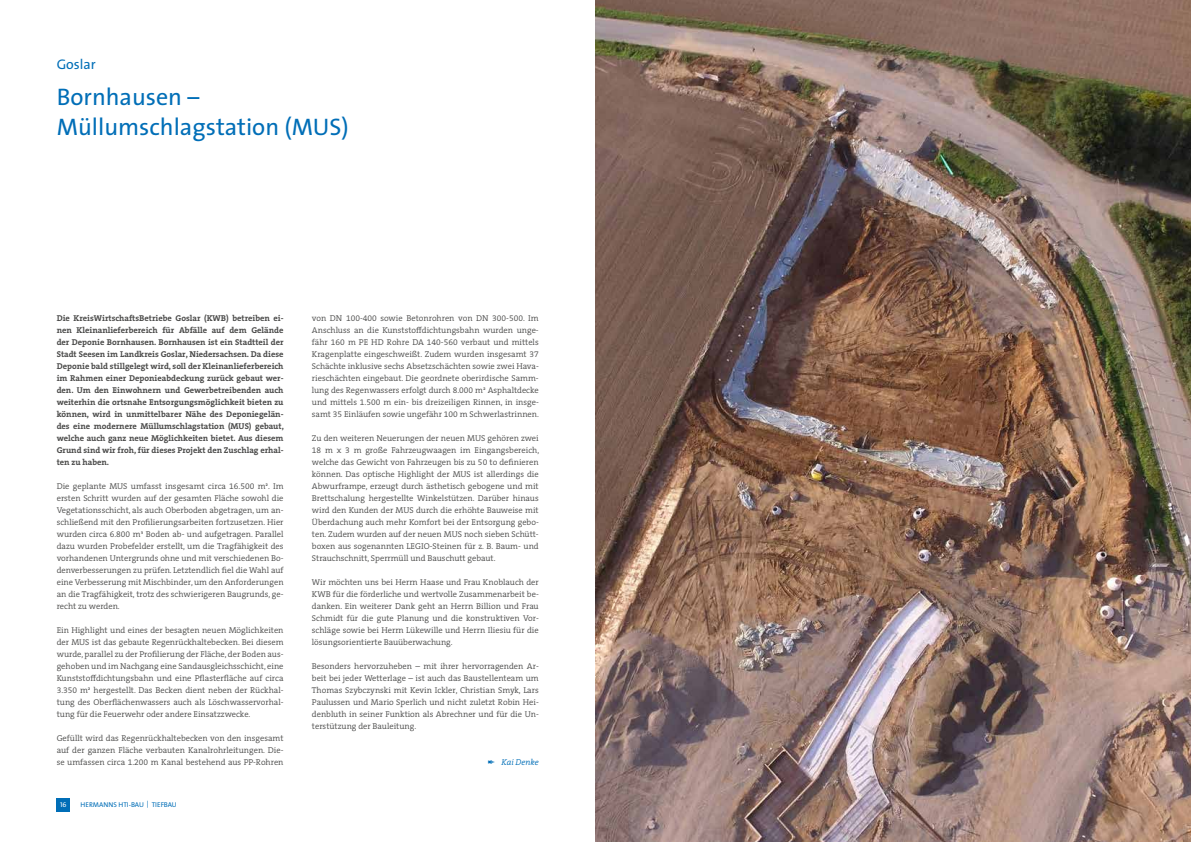
<style>
.page{position:relative;width:1191px;height:842px;background:#fff}
.page>*{position:absolute;margin:0;border:0;box-sizing:border-box;transform-origin:0 0}
.t1{font:24px/30px "The Sans";color:#006eb7}
.t2{font:14px "The Sans";color:#006eb7}
.t3{font:300 8.5px/12px "The Serif B W4";color:#494948;text-align:justify}
.t4{font:700 8.5px/12px "The Serif B W7";color:#494948;text-align:justify}
.t5{font:italic 300 8.5px "The Serif B W4";color:#006eb7}
.t6{font:7px "The Sans";color:#006eb7}
.t7{font:7px "The Sans Caps";color:#fff}
</style>
<div class="page">
<div style="left:57px;top:799px;width:13px;height:13px;background:#006eb7"></div>
<img style="left:595px;top:0;width:596px;height:842px">
<h2 class="t2" style="left:57px;top:52px;width:41px">Goslar</h2>
<h1 class="t1" style="left:57px;top:81px;width:294px">Bornhausen –<br>Müllumschlagstation (MUS)</h1>
<p class="t4" style="left:57px;top:312px;width:229px">Die KreisWirtschaftsBetriebe Goslar (KWB) betreiben ei&shy;nen Kleinanlieferbereich für Abfälle auf dem Gelände der Deponie Bornhausen. Bornhausen ist ein Stadtteil der Stadt Seesen im Landkreis Goslar, Niedersachsen. Da diese Deponie bald stillgelegt wird, soll der Kleinanlieferbereich im Rahmen einer Deponieabdeckung zurück gebaut wer&shy;den. Um den Einwohnern und Gewerbetreibenden auch weiterhin die ortsnahe Entsorgungsmöglichkeit bieten zu können, wird in unmittelbarer Nähe des Deponiegelän&shy;des eine modernere Müllumschlagstation (MUS) gebaut, welche auch ganz neue Möglichkeiten bietet. Aus diesem Grund sind wir froh, für dieses Projekt den Zuschlag erhal&shy;ten zu haben.</p>
<p class="t3" style="left:57px;top:480px;width:228px">Die geplante MUS umfasst insgesamt circa 16.500 m². Im ersten Schritt wurden auf der gesamten Fläche sowohl die Vegetationsschicht, als auch Oberboden abgetragen, um an&shy;schließend mit den Profilierungsarbeiten fortzusetzen. Hier wurden circa 6.800 m³ Boden ab- und aufgetragen. Parallel dazu wurden Probefelder erstellt, um die Tragfähigkeit des vorhandenen Untergrunds ohne und mit verschiedenen Bo&shy;denverbesserungen zu prüfen. Letztendlich fiel die Wahl auf eine Verbesserung mit Mischbinder, um den Anforderungen an die Tragfähigkeit, trotz des schwierigeren Baugrunds, ge&shy;recht zu werden.</p>
<p class="t3" style="left:57px;top:624px;width:228px">Ein Highlight und eines der besagten neuen Möglichkeiten der MUS ist das gebaute Regenrückhaltebecken. Bei diesem wurde, parallel zu der Profilierung der Fläche, der Boden aus&shy;gehoben und im Nachgang eine Sandausgleichsschicht, eine Kunststoffdichtungsbahn und eine Pflasterfläche auf circa 3.350 m² hergestellt. Das Becken dient neben der Rückhal&shy;tung des Oberflächenwassers auch als Löschwasservorhal&shy;tung für die Feuerwehr oder andere Einsatzzwecke.</p>
<p class="t3" style="left:57px;top:732px;width:228px">Gefüllt wird das Regenrückhaltebecken von den insgesamt auf der ganzen Fläche verbauten Kanalrohrleitungen. Die&shy;se umfassen circa 1.200 m Kanal bestehend aus PP-Rohren</p>
<p class="t7" style="left:60px;top:799px;width:8px">16</p>
<p class="t6" style="left:80px;top:799px;width:98px">HERMANNS HTI-BAU | TIEFBAU</p>
<p class="t3" style="left:312px;top:312px;width:228px">von DN 100-400 sowie Betonrohren von DN 300-500. Im Anschluss an die Kunststoffdichtungsbahn wurden unge&shy;fähr 160 m PE HD Rohre DA 140-560 verbaut und mittels Kragenplatte eingeschweißt. Zudem wurden insgesamt 37<br>Schächte inklusive sechs Absetzschächten sowie zwei Hava&shy;rieschächten eingebaut. Die geordnete oberirdische Samm&shy;lung des Regenwassers erfolgt durch 8.000 m² Asphaltdecke und mittels 1.500 m ein- bis dreizeiligen Rinnen, in insge&shy;samt 35 Einläufen sowie ungefähr 100 m Schwerlastrinnen.</p>
<p class="t3" style="left:312px;top:432px;width:229px">Zu den weiteren Neuerungen der neuen MUS gehören zwei 18 m x 3 m große Fahrzeugwaagen im Eingangsbereich, welche das Gewicht von Fahrzeugen bis zu 50 to definieren können. Das optische Highlight der MUS ist allerdings die Abwurframpe, erzeugt durch ästhetisch gebogene und mit Brettschalung hergestellte Winkelstützen. Darüber hinaus wird den Kunden der MUS durch die erhöhte Bauweise mit Überdachung auch mehr Komfort bei der Entsorgung gebo&shy;ten. Zudem wurden auf der neuen MUS noch sieben Schütt&shy;boxen aus sogenannten LEGIO-Steinen für z. B. Baum- und Strauchschnitt, Sperrmüll und Bauschutt gebaut.</p>
<p class="t3" style="left:312px;top:576px;width:228px">Wir möchten uns bei Herrn Haase und Frau Knoblauch der KWB für die förderliche und wertvolle Zusammenarbeit be&shy;danken. Ein weiterer Dank geht an Herrn Billion und Frau Schmidt für die gute Planung und die konstruktiven Vor&shy;schläge sowie bei Herrn Lükewille und Herrn Iliesiu für die lösungsorientierte Bauüberwachung.</p>
<p class="t3" style="left:312px;top:660px;width:228px">Besonders hervorzuheben – mit ihrer hervorragenden Ar&shy;beit bei jeder Wetterlage – ist auch das Baustellenteam um Thomas Szybczynski mit Kevin Ickler, Christian Smyk, Lars Paulussen und Mario Sperlich und nicht zuletzt Robin Hei&shy;denbluth in seiner Funktion als Abrechner und für die Un&shy;terstützung der Bauleitung.</p>
<p class="t5" style="left:487px;top:757px;width:53px">✒ Kai Denke</p>
</div>
